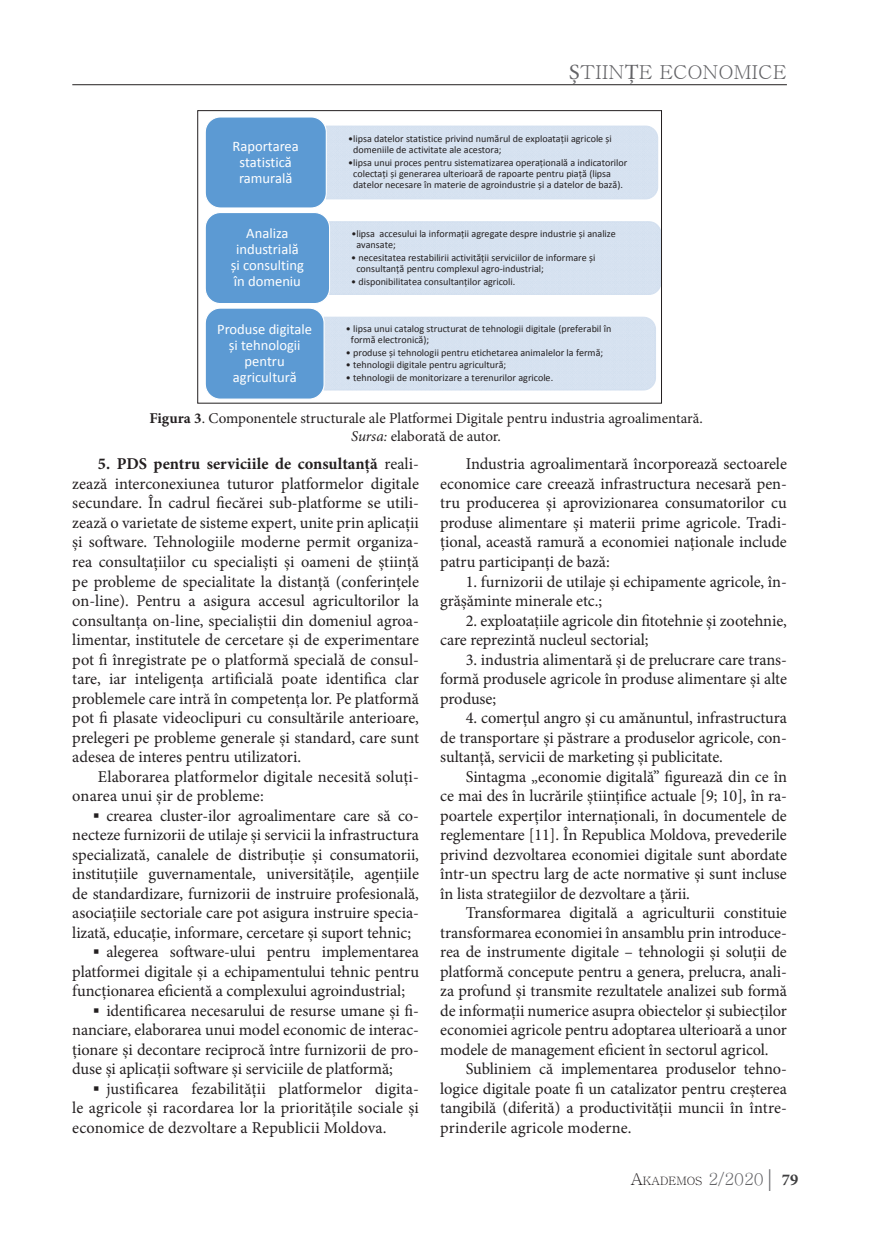
<style>
.page{position:relative;width:872px;height:1234px;background:#fff}
.page>*{position:absolute;margin:0;border:0;box-sizing:border-box;transform-origin:0 0}
.t1{font:19.2px "Batang";color:#636366;scale:1.06 1}
.t2{font:16.5px/19.5px "Minion Pro";letter-spacing:-.005em;color:#231f20;text-align:justify}
.t3{font:15px/18px "Minion Pro";color:#231f20;text-align:center}
.t4{font:14.55px/16px "Calibri";color:#fff;text-align:center}
.t5{font:11.55px "Batang";color:#231f20}
.t6{font:10.05px/10.9px "Calibri";color:#231f20}
.s1{font-family:"Minion Pro";font-size:21.6px}
.s2{font-weight:700}
.s3{font-style:italic}
.s4{font-family:"Arial";font-weight:700}
.s5{font-size:16.5px}
.s6{font-size:16.5px;color:#636366}
.s7{font-family:"Garamond";font-size:24px;color:#636366}
.s8{font-family:"Minion Pro";font-weight:700;font-size:16.5px;color:#3e3e3f}
</style>
<div class="page">
<hr style="left:72px;top:84px;width:715px;height:1px;background:#231f20">
<svg style="left:205px;top:117px;width:125px;height:282px;background:#6aa3d6"></svg>
<div style="left:197px;top:110px;width:464px;height:293px;border:1px solid #231f20"></div>
<p class="t4" style="left:233px;top:138px;width:68px">Raportarea statistică ramurală</p>
<p class="t4" style="left:231px;top:225px;width:75px">Analiza industrială și consulting în domeniu</p>
<p class="t4" style="left:217px;top:321px;width:96px">Produse digitale și tehnologii pentru agricultură</p>
<p class="t1" style="left:568px;top:62px;width:206px"><span class="s1">Ș</span>TIIN<span class="s1">Ț</span>E ECONOMICE</p>
<p class="t6" style="left:353px;top:133px;width:260px;text-indent:-5px">•lipsa datelor statistice privind numărul de exploatații agricole și domeniile de activitate ale acestora;</p>
<p class="t6" style="left:353px;top:157px;width:276px;text-indent:-5px">•lipsa unui proces pentru sistematizarea operațională a indicatorilor colectați și generarea ulterioară de rapoarte pentru piață (lipsa datelor necesare în materie de agroindustrie și a datelor de bază).</p>
<p class="t6" style="left:356px;top:228px;width:261px;text-indent:-5px">•lipsa accesului la informații agregate despre industrie și analize avansate;</p>
<p class="t6" style="left:356px;top:252px;width:240px;text-indent:-5px">• necesitatea restabilirii activității serviciilor de informare și consultanță pentru complexul agro‐industrial;</p>
<p class="t6" style="left:351px;top:276px;width:165px">• disponibilitatea consultanților agricoli.</p>
<p class="t6" style="left:351px;top:322px;width:262px;text-indent:-5px">• lipsa unui catalog structurat de tehnologii digitale (preferabil în formă electronică);</p>
<p class="t6" style="left:346px;top:346px;width:259px">• produse și tehnologii pentru etichetarea animalelor la fermă;</p>
<p class="t6" style="left:346px;top:359px;width:162px">• tehnologii digitale pentru agricultură;</p>
<p class="t6" style="left:346px;top:372px;width:209px">• tehnologii de monitorizare a terenurilor agricole.</p>
<p class="t3" style="left:149px;top:409px;width:555px"><span class="s2">Figura 3</span>. Componentele structurale ale Platformei Digitale pentru industria agroalimentară.<br><span class="s3">Sursa:</span> elaborată de autor.</p>
<p class="t2" style="left:72px;top:454px;width:348px;text-indent:26px"><span class="s2">5. PDS pentru serviciile de consultanță</span> reali&shy;zează interconexiunea tuturor platformelor digitale secundare. În cadrul fiecărei sub-platforme se utili&shy;zează o varietate de sisteme expert, unite prin aplicații și software. Tehnologiile moderne permit organiza&shy;rea consultațiilor cu specialiști și oameni de știință pe probleme de specialitate la distanță (conferințele on-line). Pentru a asigura accesul agricultorilor la consultanța on-line, specialiștii din domeniul agroa&shy;limentar, institutele de cercetare și de experimentare pot fi înregistrate pe o platformă specială de consul&shy;tare, iar inteligența artificială poate identifica clar problemele care intră în competența lor. Pe platformă pot fi plasate videoclipuri cu consultările anterioare, prelegeri pe probleme generale și standard, care sunt adesea de interes pentru utilizatori.</p>
<p class="t2" style="left:72px;top:766px;width:348px;text-indent:26px">Elaborarea platformelor digitale necesită soluți&shy;onarea unui șir de probleme:</p>
<p class="t2" style="left:72px;top:805px;width:348px;text-indent:21px"><span class="s4">▪</span> crearea cluster-ilor agroalimentare care să co&shy;necteze furnizorii de utilaje și servicii la infrastructura specializată, canalele de distribuție și consumatorii, instituțiile guvernamentale, universitățile, agențiile de standardizare, furnizorii de instruire profesională, asociațiile sectoriale care pot asigura instruire specia&shy;lizată, educație, informare, cercetare și suport tehnic;</p>
<p class="t2" style="left:72px;top:942px;width:348px;text-indent:21px"><span class="s4">▪</span> alegerea software-ului pentru implementarea platformei digitale și a echipamentului tehnic pentru funcționarea eficientă a complexului agroindustrial;</p>
<p class="t2" style="left:72px;top:1000px;width:348px;text-indent:21px"><span class="s4">▪</span> identificarea necesarului de resurse umane și fi&shy;nanciare, elaborarea unui model economic de interac&shy;ționare și decontare reciprocă între furnizorii de pro&shy;duse și aplicații software și serviciile de platformă;</p>
<p class="t2" style="left:72px;top:1078px;width:348px;text-indent:21px"><span class="s4">▪</span> justificarea fezabilității platformelor digita&shy;le agricole și racordarea lor la prioritățile sociale și economice de dezvoltare a Republicii Moldova.</p>
<p class="t2" style="left:440px;top:454px;width:348px;text-indent:26px">Industria agroalimentară încorporează sectoarele economice care creează infrastructura necesară pen&shy;tru producerea și aprovizionarea consumatorilor cu produse alimentare și materii prime agricole. Tradi&shy;țional, această ramură a economiei naționale include patru participanți de bază:</p>
<p class="t2" style="left:440px;top:571px;width:348px;text-indent:26px">1. furnizorii de utilaje și echipamente agricole, în&shy;grășăminte minerale etc.;</p>
<p class="t2" style="left:440px;top:610px;width:348px;text-indent:26px">2. exploatațiile agricole din fitotehnie și zootehnie, care reprezintă nucleul sectorial;</p>
<p class="t2" style="left:440px;top:649px;width:348px;text-indent:26px">3. industria alimentară și de prelucrare care trans&shy;formă produsele agricole în produse alimentare și alte produse;</p>
<p class="t2" style="left:440px;top:708px;width:348px;text-indent:26px">4. comerțul angro și cu amănuntul, infrastructura de transportare și păstrare a produselor agricole, con&shy;sultanță, servicii de marketing și publicitate.</p>
<p class="t2" style="left:440px;top:766px;width:348px;text-indent:26px">Sintagma „economie digitală” figurează din ce în ce mai des în lucrările științifice actuale [9; 10], în ra&shy;poartele experților internaționali, în documentele de reglementare [11]. În Republica Moldova, prevederile privind dezvoltarea economiei digitale sunt abordate într-un spectru larg de acte normative și sunt incluse în lista strategiilor de dezvoltare a țării.</p>
<p class="t2" style="left:440px;top:903px;width:348px;text-indent:26px">Transformarea digitală a agriculturii constituie transformarea economiei în ansamblu prin introduce&shy;rea de instrumente digitale – tehnologii și soluții de platformă concepute pentru a genera, prelucra, anali&shy;za profund și transmite rezultatele analizei sub formă de informații numerice asupra obiectelor și subiecților economiei agricole pentru adoptarea ulterioară a unor modele de management eficient în sectorul agricol.</p>
<p class="t2" style="left:440px;top:1059px;width:348px;text-indent:26px">Subliniem că implementarea produselor tehno&shy;logice digitale poate fi un catalizator pentru creșterea tangibilă (diferită) a productivității muncii în între&shy;prinderile agricole moderne.</p>
<p class="t5" style="left:631px;top:1175px;width:169px"><span class="s5">A</span>KADEMOS <span class="s6">2/2020</span><span class="s7">|</span> <span class="s8">79</span></p>
</div>
